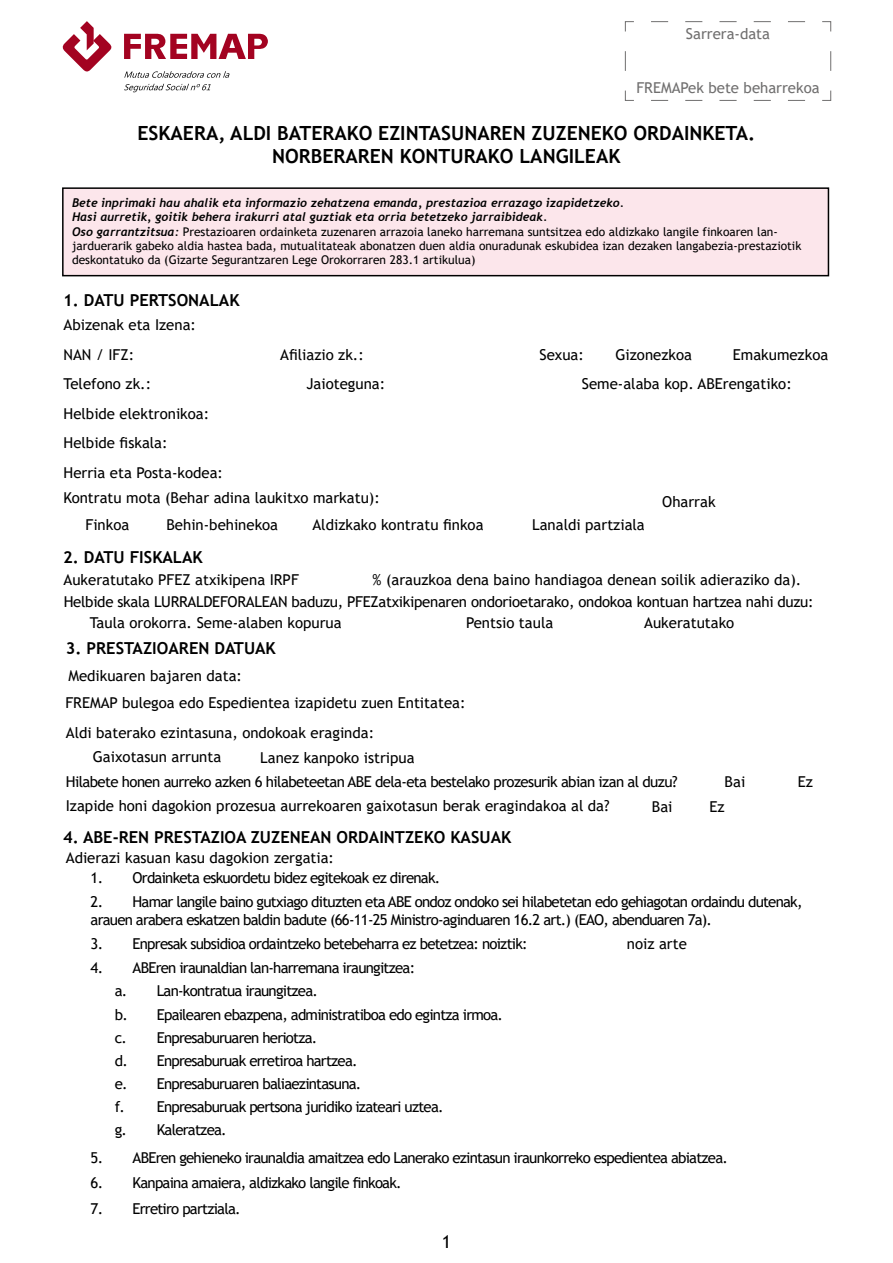
<style>
.page{position:relative;width:893px;height:1263px;background:#fff}
.page>*{position:absolute;margin:0;border:0;box-sizing:border-box;transform-origin:0 0}
.t1{font:700 19.5px "Trebuchet MS";color:#000}
.t2{font:18px "Trebuchet MS";color:#000}
.t3{font:700 16.5px "Trebuchet MS";color:#000}
.t4{font:15px/24px "Trebuchet MS";color:#000}
.t5{font:15px/18px "Trebuchet MS";letter-spacing:-.04em;color:#000}
.t6{font:15px "Trebuchet MS";letter-spacing:-.02em;color:#000}
.t7{font:15px "Trebuchet MS";color:#706f6f}
.P_NOTA{font:12px/14.4px "Trebuchet MS";color:#000}
.s1{font-family:"Trebuchet";font-weight:700;font-style:italic}
</style>
<div class="page">
<svg style="left:124px;top:71px;width:106px;height:7px"></svg>
<svg style="left:124px;top:84px;width:87px;height:8px"></svg>
<svg style="left:62px;top:21px;width:50px;height:51px"></svg>
<svg style="left:124px;top:34px;width:144px;height:25px"></svg>
<div style="left:63px;top:188px;width:765px;height:88px;background:#fce6eb"></div>
<div style="left:62px;top:187px;width:767px;height:89px;border:2px solid #000"></div>
<svg style="left:625px;top:21px;width:206px;height:80px"></svg>
<p class="t7" style="left:686px;top:24px;width:86px">Sarrera-data</p>
<p class="t7" style="left:636px;top:78px;width:185px">FREMAPek bete beharrekoa</p>
<h1 class="t1" style="left:138px;top:121px;width:619px">ESKAERA, ALDI BATERAKO EZINTASUNAREN ZUZENEKO ORDAINKETA.</h1>
<h1 class="t1" style="left:272px;top:144px;width:350px">NORBERAREN KONTURAKO LANGILEAK</h1>
<p class="P_NOTA" style="left:72px;top:195px;width:731px"><span class="s1">Bete inprimaki hau ahalik eta informazio zehatzena emanda, prestazioa errazago izapidetzeko.<br>Hasi aurretik, goitik behera irakurri atal guztiak eta orria betetzeko jarraibideak.<br>Oso garrantzitsua:</span> Prestazioaren ordainketa zuzenaren arrazoia laneko harremana suntsitzea edo aldizkako langile finkoaren lan&shy;jarduerarik gabeko aldia hastea bada, mutualitateak abonatzen duen aldia onuradunak eskubidea izan dezaken langabezia-prestaziotik deskontatuko da (Gizarte Segurantzaren Lege Orokorraren 283.1 artikulua)</p>
<h2 class="t3" style="left:63px;top:289px;width:178px">1. DATU PERTSONALAK</h2>
<p class="t4" style="left:64px;top:313px;width:134px">Abizenak eta Izena:</p>
<p class="t5" style="left:64px;top:345px;width:72px">NAN / IFZ:</p>
<p class="t4" style="left:64px;top:372px;width:89px">Telefono zk.:</p>
<p class="t4" style="left:64px;top:401px;width:147px">Helbide elektronikoa:</p>
<p class="t4" style="left:64px;top:431px;width:106px">Helbide fiskala:</p>
<p class="t4" style="left:64px;top:460px;width:161px">Herria eta Posta-kodea:</p>
<p class="t4" style="left:280px;top:342px;width:85px">Afiliazio zk.:</p>
<p class="t5" style="left:539px;top:345px;width:46px">Sexua:</p>
<p class="t4" style="left:615px;top:342px;width:78px">Gizonezkoa</p>
<p class="t4" style="left:733px;top:342px;width:97px">Emakumezkoa</p>
<p class="t4" style="left:306px;top:372px;width:80px">Jaioteguna:</p>
<p class="t4" style="left:582px;top:372px;width:211px">Seme-alaba kop. ABErengatiko:</p>
<p class="t4" style="left:64px;top:485px;width:318px">Kontratu mota (Behar adina laukitxo markatu):</p>
<p class="t5" style="left:85px;top:515px;width:45px">Finkoa</p>
<p class="t4" style="left:166px;top:512px;width:113px">Behin-behinekoa</p>
<p class="t4" style="left:312px;top:512px;width:173px">Aldizkako kontratu finkoa</p>
<p class="t4" style="left:532px;top:512px;width:114px">Lanaldi partziala</p>
<h2 class="t3" style="left:63px;top:546px;width:141px">2. DATU FISKALAK</h2>
<p class="t4" style="left:662px;top:490px;width:55px">Oharrak</p>
<p class="t4" style="left:64px;top:567px;width:237px">Aukeratutako PFEZ atxikipena IRPF</p>
<p class="t4" style="left:373px;top:567px;width:430px">% (arauzkoa dena baino handiagoa denean soilik adieraziko da).</p>
<p class="t6" style="left:64px;top:592px;width:751px">Helbide skala LURRALDEFORALEAN baduzu, PFEZatxikipenaren ondorioetarako, ondokoa kontuan hartzea nahi duzu:</p>
<p class="t4" style="left:90px;top:611px;width:253px">Taula orokorra. Seme-alaben kopurua</p>
<p class="t4" style="left:466px;top:611px;width:89px">Pentsio taula</p>
<p class="t4" style="left:644px;top:611px;width:92px">Aukeratutako</p>
<h2 class="t3" style="left:66px;top:638px;width:211px">3. PRESTAZIOAREN DATUAK</h2>
<h2 class="t4" style="left:68px;top:664px;width:175px">Medikuaren bajaren data:</h2>
<p class="t4" style="left:65px;top:691px;width:402px">FREMAP bulegoa edo Espedientea izapidetu zuen Entitatea:</p>
<p class="t4" style="left:93px;top:721px;width:283px;text-indent:-27px">Aldi baterako ezintasuna, ondokoak eraginda:<br>Gaixotasun arrunta</p>
<p class="t4" style="left:66px;top:745px;width:613px;text-indent:194px">Lanez kanpoko istripua<br>Hilabete honen aurreko azken 6 hilabeteetan ABE dela-eta bestelako prozesurik abian izan al duzu?<br>Izapide honi dagokion prozesua aurrekoaren gaixotasun berak eragindakoa al da?</p>
<p class="t5" style="left:652px;top:798px;width:22px">Bai</p>
<h2 class="t3" style="left:63px;top:827px;width:449px">4. ABE-REN PRESTAZIOA ZUZENEAN ORDAINTZEKO KASUAK</h2>
<p class="t4" style="left:66px;top:846px;width:270px">Adierazi kasuan kasu dagokion zergatia:</p>
<p class="t5" style="left:91px;top:868px;width:351px">1. Ordainketa eskuordetu bidez egitekoak ez direnak.</p>
<p class="t5" style="left:725px;top:772px;width:22px">Bai</p>
<p class="t5" style="left:798px;top:772px;width:17px">Ez</p>
<p class="t5" style="left:709px;top:798px;width:17px">Ez</p>
<p class="t5" style="left:91px;top:893px;width:713px">2. Hamar langile baino gutxiago dituzten eta ABE ondoz ondoko sei hilabetetan edo gehiagotan ordaindu dutenak, arauen arabera eskatzen baldin badute (66-11-25 Ministro-aginduaren 16.2 art.) (EAO, abenduaren 7a).</p>
<p class="t5" style="left:91px;top:935px;width:439px">3. Enpresak subsidioa ordaintzeko betebeharra ez betetzea: noiztik:</p>
<p class="t5" style="left:91px;top:959px;width:326px">4. ABEren iraunaldian lan-harremana iraungitzea:</p>
<p class="t5" style="left:115px;top:982px;width:205px">a. Lan-kontratua iraungitzea.</p>
<p class="t5" style="left:115px;top:1005px;width:390px">b. Epailearen ebazpena, administratiboa edo egintza irmoa.</p>
<p class="t5" style="left:115px;top:1028px;width:204px">c. Enpresaburuaren heriotza.</p>
<p class="t5" style="left:115px;top:1051px;width:244px">d. Enpresaburuak erretiroa hartzea.</p>
<p class="t5" style="left:115px;top:1075px;width:248px">e. Enpresaburuaren baliaezintasuna.</p>
<p class="t5" style="left:115px;top:1098px;width:330px">f. Enpresaburuak pertsona juridiko izateari uztea.</p>
<p class="t5" style="left:115px;top:1121px;width:113px">g. Kaleratzea.</p>
<p class="t4" style="left:627px;top:932px;width:61px">noiz arte</p>
<p class="t5" style="left:91px;top:1148px;width:639px">5. ABEren gehieneko iraunaldia amaitzea edo Lanerako ezintasun iraunkorreko espedientea abiatzea.</p>
<p class="t5" style="left:91px;top:1174px;width:313px">6. Kanpaina amaiera, aldizkako langile finkoak.</p>
<p class="t5" style="left:91px;top:1199px;width:152px">7. Erretiro partziala.</p>
<p class="t2" style="left:442px;top:1230px;width:11px">1</p>
</div>
